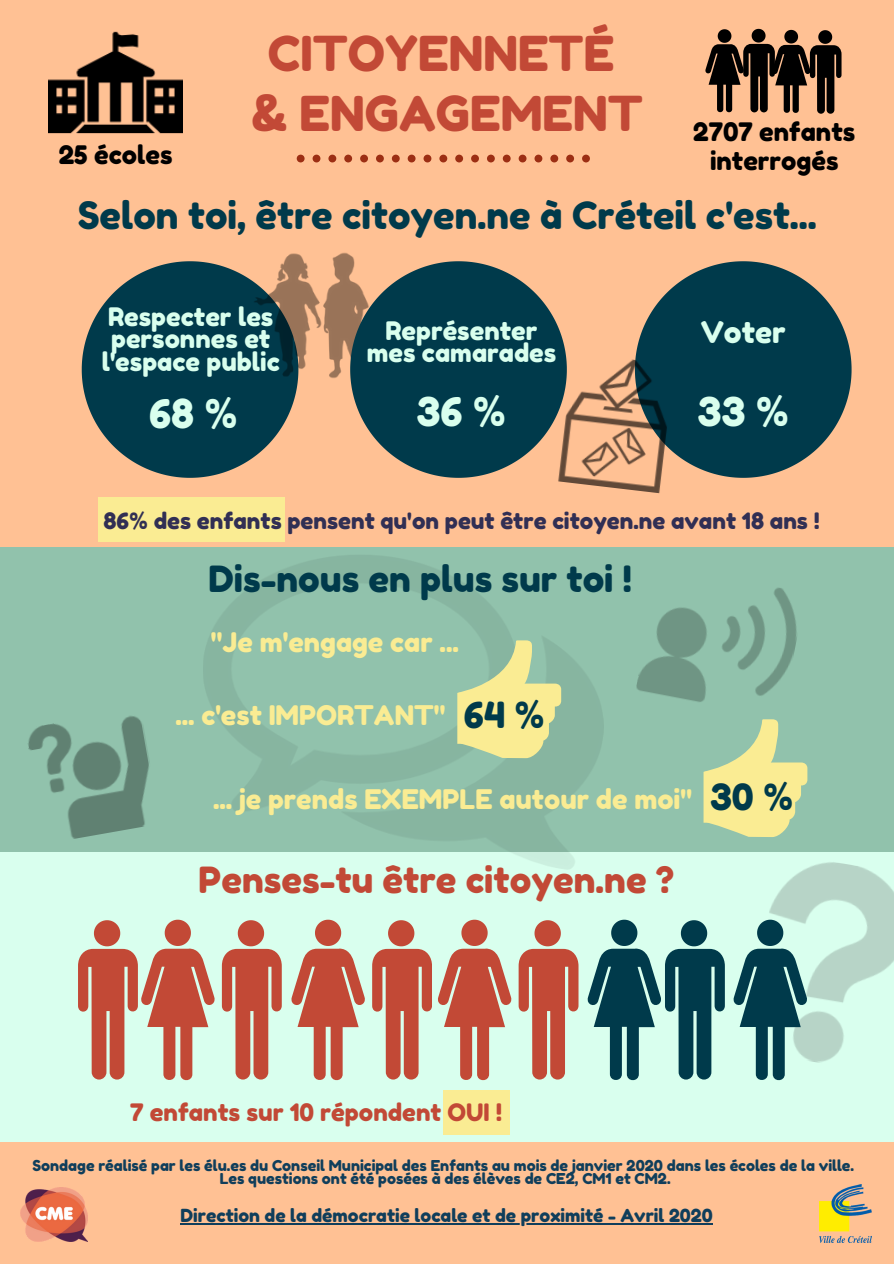
<style>
.page{position:relative;width:894px;height:1264px;background:#fff}
.page>*{position:absolute;margin:0;border:0;box-sizing:border-box;transform-origin:0 0}
.t1{font:48px/59.6px "Fredoka One";color:#c24936;text-align:center}
.t2{font:39.6px "Fredoka One";color:#d9ffee}
.t3{font:37.5px "Fredoka One";color:#003a4b}
.t4{font:36px "Fredoka One";color:#003a4b}
.t5{font:36px "Fredoka One";color:#c24936}
.t6{font:29.7px "Fredoka One";color:#d9ffee}
.t7{font:27px "Fredoka One";color:#faec93}
.t8{font:25.5px/22.2px "Fredoka One";color:#d9ffee;text-align:center}
.t9{font:25.5px/28.7px "Fredoka One";color:#000;text-align:center}
.t10{font:24px "Fredoka One";color:#c24936}
.t11{font:22.5px "Fredoka One";color:#312f54}
.t12{font:18px "Fredoka One";color:#103e5b}
.t13{font:15px/13.2px "Fredoka One";color:#103e5b;text-align:center}
</style>
<div class="page">
<div style="left:0;top:0;width:893px;height:1263px;background:#d9ffee"></div>
<div style="left:0;top:547px;width:893px;height:304px;background:#91c2ac"></div>
<div style="left:0;top:0;width:893px;height:547px;background:#ffc194"></div>
<svg style="left:82px;top:261px;width:212px;height:217px;fill:#003a4b"></svg>
<div style="left:376px;top:155px;width:8px;height:7px;background:#9c2e13;border-radius:50%"></div>
<div style="left:392px;top:155px;width:7px;height:7px;background:#9c2e13;border-radius:50%"></div>
<div style="left:360px;top:155px;width:8px;height:7px;background:#9c2e13;border-radius:50%"></div>
<div style="left:423px;top:155px;width:8px;height:7px;background:#9c2e13;border-radius:50%"></div>
<svg style="left:296px;top:155px;width:8px;height:7px"></svg>
<div style="left:439px;top:155px;width:8px;height:7px;background:#9c2e13;border-radius:50%"></div>
<div style="left:312px;top:155px;width:8px;height:7px;background:#9c2e13;border-radius:50%"></div>
<div style="left:328px;top:155px;width:8px;height:7px;background:#9c2e13;border-radius:50%"></div>
<div style="left:344px;top:155px;width:8px;height:7px;background:#9c2e13;border-radius:50%"></div>
<div style="left:407px;top:155px;width:8px;height:7px;background:#9c2e13;border-radius:50%"></div>
<div style="left:534px;top:155px;width:8px;height:7px;background:#9c2e13;border-radius:50%"></div>
<div style="left:550px;top:155px;width:8px;height:7px;background:#9c2e13;border-radius:50%"></div>
<div style="left:566px;top:155px;width:8px;height:7px;background:#9c2e13;border-radius:50%"></div>
<div style="left:582px;top:155px;width:7px;height:7px;background:#9c2e13;border-radius:50%"></div>
<div style="left:518px;top:155px;width:8px;height:7px;background:#9c2e13;border-radius:50%"></div>
<div style="left:471px;top:155px;width:8px;height:7px;background:#9c2e13;border-radius:50%"></div>
<div style="left:487px;top:155px;width:7px;height:7px;background:#9c2e13;border-radius:50%"></div>
<div style="left:455px;top:155px;width:8px;height:7px;background:#9c2e13;border-radius:50%"></div>
<div style="left:502px;top:155px;width:8px;height:7px;background:#9c2e13;border-radius:50%"></div>
<img style="left:49px;top:31px;width:134px;height:103px">
<svg style="left:705px;top:29px;width:136px;height:85px"></svg>
<img style="left:203px;top:513px;width:400px;height:357px">
<div style="left:0;top:1142px;width:893px;height:121px;background:#ffc194"></div>
<svg style="left:457px;top:640px;width:104px;height:118px"></svg>
<img style="left:721px;top:851px;width:172px;height:212px">
<svg style="left:587px;top:919px;width:137px;height:161px"></svg>
<svg style="left:733px;top:919px;width:73px;height:161px"></svg>
<img style="left:819px;top:1184px;width:52px;height:58px">
<img style="left:239px;top:252px;width:116px;height:149px">
<img style="left:28px;top:716px;width:122px;height:123px">
<img style="left:636px;top:587px;width:161px;height:115px">
<svg style="left:350px;top:261px;width:216px;height:217px;fill:#003a4b"></svg>
<svg style="left:636px;top:261px;width:215px;height:217px;fill:#003a4b"></svg>
<img style="left:544px;top:351px;width:144px;height:143px">
<div style="left:98px;top:497px;width:186px;height:45px;background:#faec93"></div>
<svg style="left:222px;top:920px;width:59px;height:159px"></svg>
<svg style="left:291px;top:919px;width:73px;height:161px"></svg>
<svg style="left:372px;top:920px;width:60px;height:159px"></svg>
<svg style="left:438px;top:919px;width:73px;height:161px"></svg>
<svg style="left:518px;top:920px;width:60px;height:159px"></svg>
<img style="left:21px;top:1187px;width:66px;height:54px">
<hr style="left:180px;top:1223px;width:532px;height:1px;background:#103e5b">
<div style="left:443px;top:1089px;width:66px;height:45px;background:#faec93"></div>
<svg style="left:703px;top:719px;width:104px;height:118px"></svg>
<svg style="left:78px;top:919px;width:136px;height:161px"></svg>
<h1 class="t1" style="left:251px;top:24px;width:393px">CITOYENNETÉ &amp; ENGAGEMENT</h1>
<h3 class="t9" style="left:693px;top:118px;width:163px">2707 enfants interrogés</h3>
<h3 class="t3" style="left:78px;top:192px;width:740px">Selon toi, être citoyen.ne à Créteil c'est...</h3>
<h3 class="t9" style="left:59px;top:140px;width:115px">25 écoles</h3>
<h3 class="t8" style="left:102px;top:305px;width:180px">Respecter les personnes et l'espace public</h3>
<h2 class="t2" style="left:149px;top:389px;width:90px">68 %</h2>
<h3 class="t8" style="left:366px;top:319px;width:191px">Représenter mes camarades</h3>
<h3 class="t6" style="left:700px;top:314px;width:86px">Voter</h3>
<h2 class="t2" style="left:416px;top:387px;width:91px">36 %</h2>
<h2 class="t2" style="left:697px;top:387px;width:93px">33 %</h2>
<h3 class="t11" style="left:103px;top:507px;width:717px">86% des enfants pensent qu'on peut être citoyen.ne avant 18 ans !</h3>
<h3 class="t4" style="left:208px;top:557px;width:425px">Dis-nous en plus sur toi !</h3>
<h3 class="t7" style="left:211px;top:625px;width:249px">"Je m'engage car ...</h3>
<h3 class="t7" style="left:175px;top:699px;width:271px">... c'est IMPORTANT"</h3>
<h3 class="t4" style="left:464px;top:692px;width:82px">64 %</h3>
<h3 class="t7" style="left:213px;top:782px;width:480px">... je prends EXEMPLE autour de moi"</h3>
<h3 class="t4" style="left:709px;top:774px;width:85px">30 %</h3>
<h3 class="t5" style="left:198px;top:857px;width:477px">Penses-tu être citoyen.ne ?</h3>
<h3 class="t10" style="left:130px;top:1097px;width:373px">7 enfants sur 10 répondent OUI !</h3>
<p class="t13" style="left:32px;top:1158px;width:823px">Sondage réalisé par les élu.es du Conseil Municipal des Enfants au mois de janvier 2020 dans les écoles de la ville.<br>Les questions ont été posées à des élèves de CE2, CM1 et CM2.</p>
<p class="t12" style="left:180px;top:1204px;width:533px">Direction de la démocratie locale et de proximité - Avril 2020</p>
</div>
